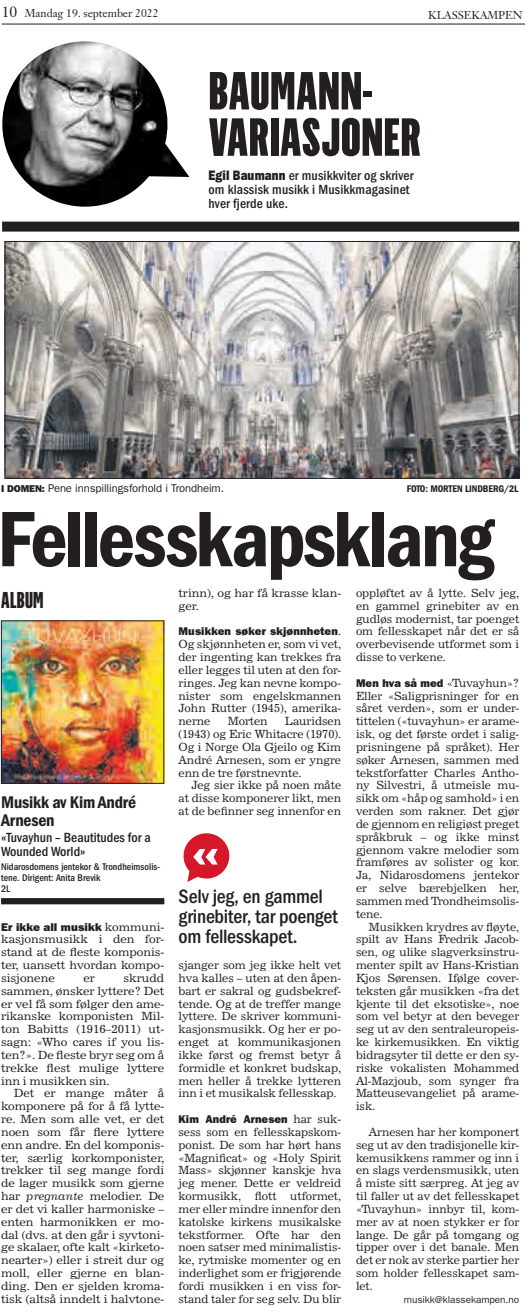
<style>
.page{position:relative;width:525px;height:1312px;background:#fff}
.page>*{position:absolute;margin:0;border:0;box-sizing:border-box;transform-origin:0 0}
.MUS_tittel_frank3{font:81.25px "ITC Franklin Gothic Std Dm Cd";letter-spacing:-.035em;color:#231f20}
.Tekst_start{font:55px "ITC Franklin Gothic Std Hvy";color:#fff;scale:1.4 1}
.Tekst_notis{font:900 52.5px "Flama Ultracondensed";letter-spacing:.015em;color:#231f20;scale:1.07 1}
.MUS_intro2{font:800 22.5px "Flama Ultracondensed";letter-spacing:.01em;color:#231f20;scale:1.07 1}
.t1{font:500 condensed 20px/20px "ITC Franklin Gothic Std";letter-spacing:-.01em;color:#231f20}
.MUS_navn{font:17.5px/18.1px "ITC Franklin Gothic Std Dm Cd";letter-spacing:-.01em;color:#231f20}
.Sidev{font:15px "Janson Text";color:#231f20}
.Tekst_notis-2{font:500 condensed 13.75px/13.8px "ITC Franklin Gothic Std";letter-spacing:.01em;color:#231f20}
.MUS_album{font:500 condensed 13.75px/14.4px "ITC Franklin Gothic Std";color:#231f20}
.Tekst_start-2{font:11.25px/12.9px "News 702 BT";letter-spacing:-.005em;color:#231f20;text-align:justify}
.Tekst_innrykk{font:11.25px/12.9px "News 702 BT";letter-spacing:-.005em;color:#231f20;text-align:justify}
.Tekst_innrykk-2{font:11.25px/12.9px "News 702 BT";letter-spacing:-.005em;color:#231f20;text-align:justify;scale:1.04 1}
.Tekst_start-3{font:11.25px/12.9px "News 702 BT";letter-spacing:-.005em;color:#231f20;text-align:justify;scale:1.04 1}
.MUS_bildetekst{font:11.25px "ITC Franklin Gothic Std";letter-spacing:-.01em;color:#231f20}
.Datov{font:11.25px "Janson Text";letter-spacing:-.005em;color:#231f20}
.MUS_info{font:500 condensed 10px/11.2px "ITC Franklin Gothic Std";color:#231f20}
.MUS_epost{font:10px "ITC Franklin Gothic Std";letter-spacing:-.005em;color:#231f20}
.MUS_bildetekst-2{font:10px "ITC Franklin Gothic Std Dm Cd";letter-spacing:-.01em;color:#231f20}
.s1{font-family:"ITC Franklin Gothic Std Hvy";font-weight:400;font-stretch:normal}
.s2{font-family:"ITC Franklin Gothic Std Hvy";font-size:10px}
.s3{font-family:"ITC Franklin Gothic Std Hvy"}
.s4{font-style:italic}
</style>
<div class="page">
<hr style="left:2px;top:24px;width:523px;height:1px;background:#231f20">
<svg style="left:1px;top:898px;width:163px;height:6px"></svg>
<svg style="left:183px;top:833px;width:47px;height:48px"></svg>
<img style="left:3px;top:622px;width:159px;height:159px">
<div style="left:1px;top:620px;width:163px;height:163px;border:1px solid #231f20"></div>
<div style="left:2px;top:221px;width:517px;height:10px;background:#231f20"></div>
<img style="left:2px;top:41px;width:187px;height:166px">
<img style="left:7px;top:243px;width:510px;height:233px">
<div style="left:5px;top:241px;width:514px;height:237px;border:1px solid #231f20"></div>
<p class="Sidev" style="left:2px;top:2px;width:17px">10</p>
<p class="Datov" style="left:25px;top:6px;width:135px">Mandag 19. september 2022</p>
<p class="Datov" style="left:428px;top:8px;width:96px">KLASSEKAMPEN</p>
<p class="Tekst_notis" style="left:209px;top:58px;width:154px">BAUMANN-</p>
<p class="Tekst_notis" style="left:209px;top:104px;width:199px">VARIASJONER</p>
<p class="Tekst_notis-2" style="left:208px;top:169px;width:206px"><span class="s1">Egil Baumann</span> er musikkviter og skriver om klassisk musikk i Musikkmagasinet</p>
<p class="Tekst_notis-2" style="left:208px;top:196px;width:81px">hver fjerde uke.</p>
<p class="MUS_bildetekst" style="left:1px;top:482px;width:224px"><span class="s2">I DOMEN:</span> Pene innspillingsforhold i Trondheim.</p>
<p class="MUS_bildetekst-2" style="left:407px;top:483px;width:113px">FOTO: MORTEN LINDBERG/2L</p>
<p class="MUS_tittel_frank3" style="left:-3px;top:492px;width:498px">Fellesskapsklang</p>
<p class="MUS_intro2" style="left:1px;top:585px;width:41px">ALBUM</p>
<p class="MUS_navn" style="left:1px;top:792px;width:137px">Musikk av Kim André<br>Arnesen</p>
<p class="MUS_album" style="left:1px;top:830px;width:151px">«Tuvayhun – Beautitudes for a<br>Wounded World»</p>
<p class="MUS_info" style="left:1px;top:860px;width:161px">Nidarosdomens jentekor &amp; Trondheimsolis&shy;tene. Dirigent: Anita Brevik</p>
<p class="MUS_info" style="left:1px;top:883px;width:11px">2L</p>
<p class="Tekst_start-3" style="left:1px;top:919px;width:158px"><span class="s3">Er ikke all musikk</span> kommuni&shy;kasjonsmusikk i den for&shy;stand at de fleste komponis&shy;ter, uansett hvordan kompo&shy;sisjonene</p>
<p class="Tekst_start-3" style="left:1px;top:971px;width:158px;text-indent:122px">skrudd sammen, ønsker lyttere? Det er vel få som følger den ame&shy;rikanske komponisten Mil&shy;ton Babitts (1916–2011) ut&shy;sagn: «Who cares if you lis&shy;ten?». De fleste bryr seg om å trekke flest mulige lyttere inn i musikken sin.</p>
<p class="Tekst_innrykk-2" style="left:1px;top:1086px;width:158px;text-indent:13px">Det er mange måter å komponere på for å få lytte&shy;re. Men som alle vet, er det noen som får flere lyttere enn andre. En del komponis&shy;ter, særlig korkomponister, trekker til seg mange fordi de lager musikk som gjerne har <span class="s4">pregnante</span> melodier. De er det vi kaller harmoniske – enten harmonikken er mo&shy;dal (dvs. at den går i syvtoni&shy;ge skalaer, ofte kalt «kirketo&shy;nearter») eller i streit dur og moll, eller gjerne en blan&shy;ding. Den er sjelden kroma&shy;tisk (altså inndelt i halvtone-</p>
<p class="Tekst_start-3" style="left:83px;top:971px;width:13px">er</p>
<p class="Tekst_innrykk-2" style="left:178px;top:586px;width:158px">trinn), og har få krasse klan&shy;ger.</p>
<p class="Tekst_start-2" style="left:178px;top:624px;width:164px"><span class="s3">Musikken søker skjønnheten</span>.<br>Og skjønnheten er, som vi vet, der ingenting kan trekkes fra eller legges til uten at den for&shy;ringes. Jeg kan nevne kompo&shy;nister som engelskmannen John Rutter (1945), amerika&shy;nerne</p>
<p class="Tekst_start-2" style="left:178px;top:714px;width:164px;text-indent:106px">Lauridsen (1943) og Eric Whitacre (1970).<br>Og i Norge Ola Gjeilo og Kim André Arnesen, som er yngre enn de tre førstnevnte.</p>
<p class="Tekst_innrykk" style="left:178px;top:778px;width:164px;text-indent:13px">Jeg sier ikke på noen måte at disse komponerer likt, men at de befinner seg innenfor en</p>
<p class="Tekst_start-2" style="left:228px;top:714px;width:42px">Morten</p>
<p class="Tekst_start" style="left:189px;top:819px;width:25px">«</p>
<h3 class="t1" style="left:179px;top:886px;width:161px">Selv jeg, en gammel grinebiter, tar poenget om fellesskapet.</h3>
<p class="Tekst_innrykk" style="left:178px;top:958px;width:164px">sjanger som jeg ikke helt vet hva kalles – uten at den åpen&shy;bart er sakral og gudsbekref&shy;tende. Og at de treffer mange lyttere. De skriver kommuni&shy;kasjonsmusikk. Og her er po&shy;enget at kommunikasjonen ikke først og fremst betyr å formidle et konkret budskap, men heller å trekke lytteren inn i et musikalsk fellesskap.</p>
<p class="Tekst_start-2" style="left:178px;top:1112px;width:164px"><span class="s3">Kim André Arnesen</span> har suk&shy;sess som en fellesskapskom&shy;ponist. De som har hørt hans «Magnificat» og «Holy Spirit Mass» skjønner kanskje hva jeg mener. Dette er veldreid kormusikk, flott utformet, mer eller mindre innenfor den katolske kirkens musikalske tekstformer. Ofte har den noen satser med minimalistis&shy;ke, rytmiske momenter og en inderlighet som er frigjørende fordi musikken i en viss for&shy;stand taler for seg selv. Du blir</p>
<p class="Tekst_start-2" style="left:356px;top:586px;width:165px">oppløftet av å lytte. Selv jeg, en gammel grinebiter av en gudløs modernist, tar poenget om fellesskapet når det er så overbevisende utformet som i disse to verkene.</p>
<p class="Tekst_start-2" style="left:356px;top:676px;width:165px"><span class="s3">Men hva så med</span> «Tuvayhun»?<br>Eller «Saligprisninger for en såret verden», som er under&shy;tittelen («tuvayhun» er arame&shy;isk, og det første ordet i salig&shy;prisningene på språket). Her søker Arnesen, sammen med tekstforfatter Charles Antho&shy;ny Silvestri, å utmeisle mu&shy;sikk om «håp og samhold» i en verden som rakner. Det gjør de gjennom en religiøst preget språkbruk – og ikke minst gjennom vakre melodier som framføres av solister og kor.<br>Ja, Nidarosdomens jentekor er selve bærebjelken her, sammen med Trondheimsolis&shy;tene.</p>
<p class="Tekst_innrykk" style="left:356px;top:919px;width:165px;text-indent:13px">Musikken krydres av fløyte, spilt av Hans Fredrik Jacob&shy;sen, og ulike slagverksinstru&shy;menter spilt av Hans-Kristian Kjos Sørensen. Ifølge cover&shy;teksten går musikken «fra det kjente til det eksotiske», noe som vel betyr at den beveger seg ut av den sentraleuropeis&shy;ke kirkemusikken. En viktig bidragsyter til dette er den sy&shy;riske vokalisten Mohammed Al-Mazjoub, som synger fra Matteusevangeliet på arame&shy;isk.</p>
<p class="Tekst_innrykk" style="left:356px;top:1125px;width:165px;text-indent:13px">Arnesen har her komponert seg ut av den tradisjonelle kir&shy;kemusikkens rammer og inn i en slags verdensmusikk, uten å miste sitt særpreg. At jeg av til faller ut av det fellesskapet «Tuvayhun» innbyr til, kom&shy;mer av at noen stykker er for lange. De går på tomgang og tipper over i det banale. Men det er nok av sterke partier her som holder fellesskapet sam&shy;let.</p>
<p class="MUS_epost" style="left:404px;top:1293px;width:117px">musikk@klassekampen.no</p>
</div>
